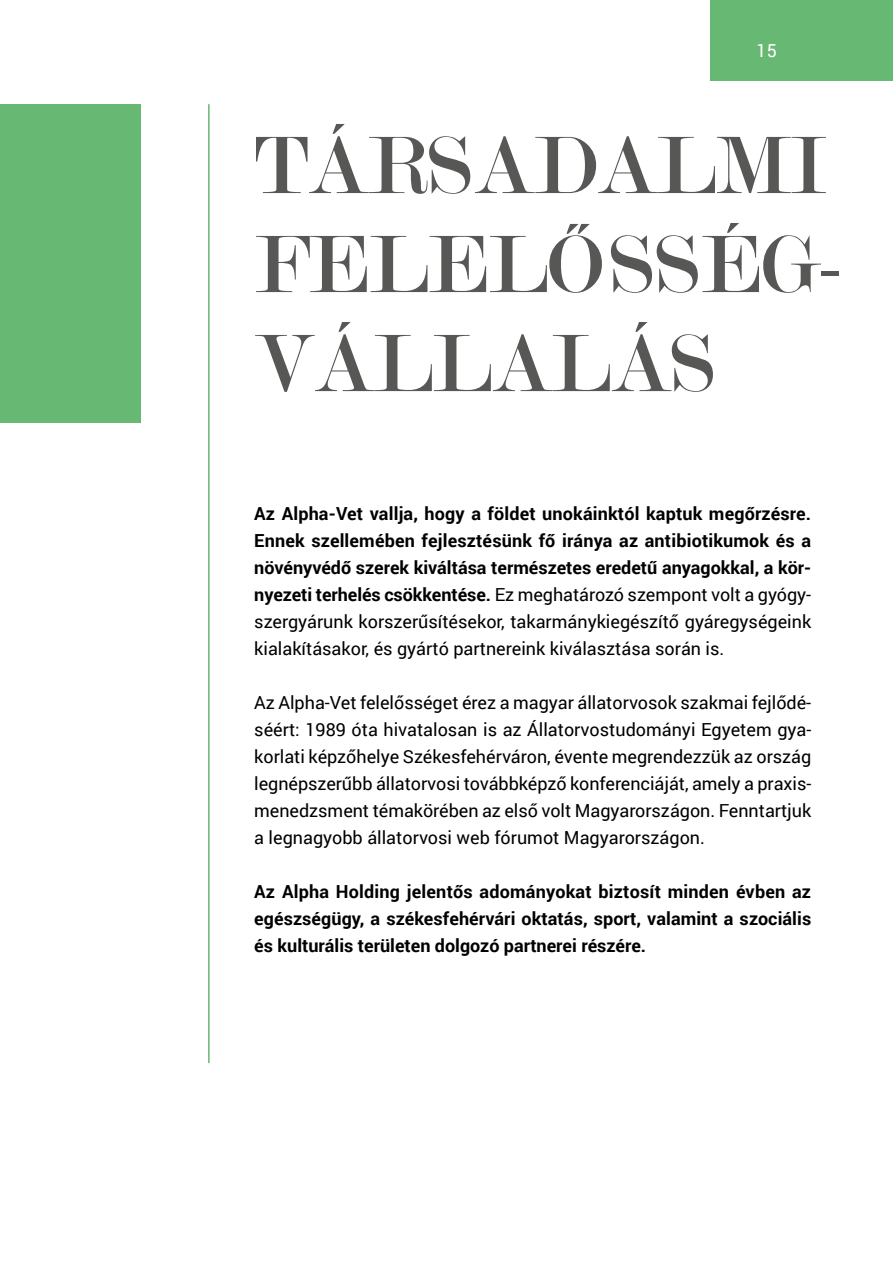
<style>
.page{position:relative;width:893px;height:1263px;background:#fff}
.page>*{position:absolute;margin:0;border:0;box-sizing:border-box;transform-origin:0 0}
.t1{font:87px/99px "Modern";color:#575756}
.t2{font:700 18px/27px "Roboto";color:#000;text-align:justify}
.t3{font:18px/27px "Roboto";color:#000;text-align:justify}
.t4{font:18px "Roboto";color:#fff}
.s1{font-weight:400}
</style>
<div class="page">
<div style="left:710px;top:0;width:183px;height:81px;background:#67b872"></div>
<div style="left:0;top:104px;width:140px;height:319px;background:#67b872"></div>
<hr style="left:208px;top:104px;width:2px;height:959px;background:#67b872">
<p class="t4" style="left:756px;top:38px;width:22px">15</p>
<h1 class="t1" style="left:254px;top:117px;width:596px">TÁRSADALMI<br>FELELO SSÉG-</h1>
<h1 class="t1" style="left:254px;top:198px;width:463px;line-height:111px;text-indent:310px">˝<br>VÁLLALÁS</h1>
<p class="t2" style="left:254px;top:499px;width:559px">Az Alpha-Vet vallja, hogy a földet unokáinktól kaptuk megőrzésre.<br>Ennek szellemében fejlesztésünk fő iránya az antibiotikumok és a növényvédő szerek kiváltása természetes eredetű anyagokkal, a kör&shy;nyezeti terhelés csökkentése. <span class="s1">Ez meghatározó szempont volt a gyógy&shy;szergyárunk korszerűsítésekor, takarmánykiegészítő gyáregységeink kialakításakor, és gyártó partnereink kiválasztása során is.</span></p>
<p class="t3" style="left:254px;top:688px;width:559px">Az Alpha-Vet felelősséget érez a magyar állatorvosok szakmai fejlődé&shy;séért: 1989 óta hivatalosan is az Állatorvostudományi Egyetem gya&shy;korlati képzőhelye Székesfehérváron, évente megrendezzük az ország legnépszerűbb állatorvosi továbbképző konferenciáját, amely a praxis&shy;menedzsment témakörében az első volt Magyarországon. Fenntartjuk a legnagyobb állatorvosi web fórumot Magyarországon.</p>
<p class="t2" style="left:254px;top:877px;width:559px">Az Alpha Holding jelentős adományokat biztosít minden évben az egészségügy, a székesfehérvári oktatás, sport, valamint a szociális és kulturális területen dolgozó partnerei részére.</p>
</div>
